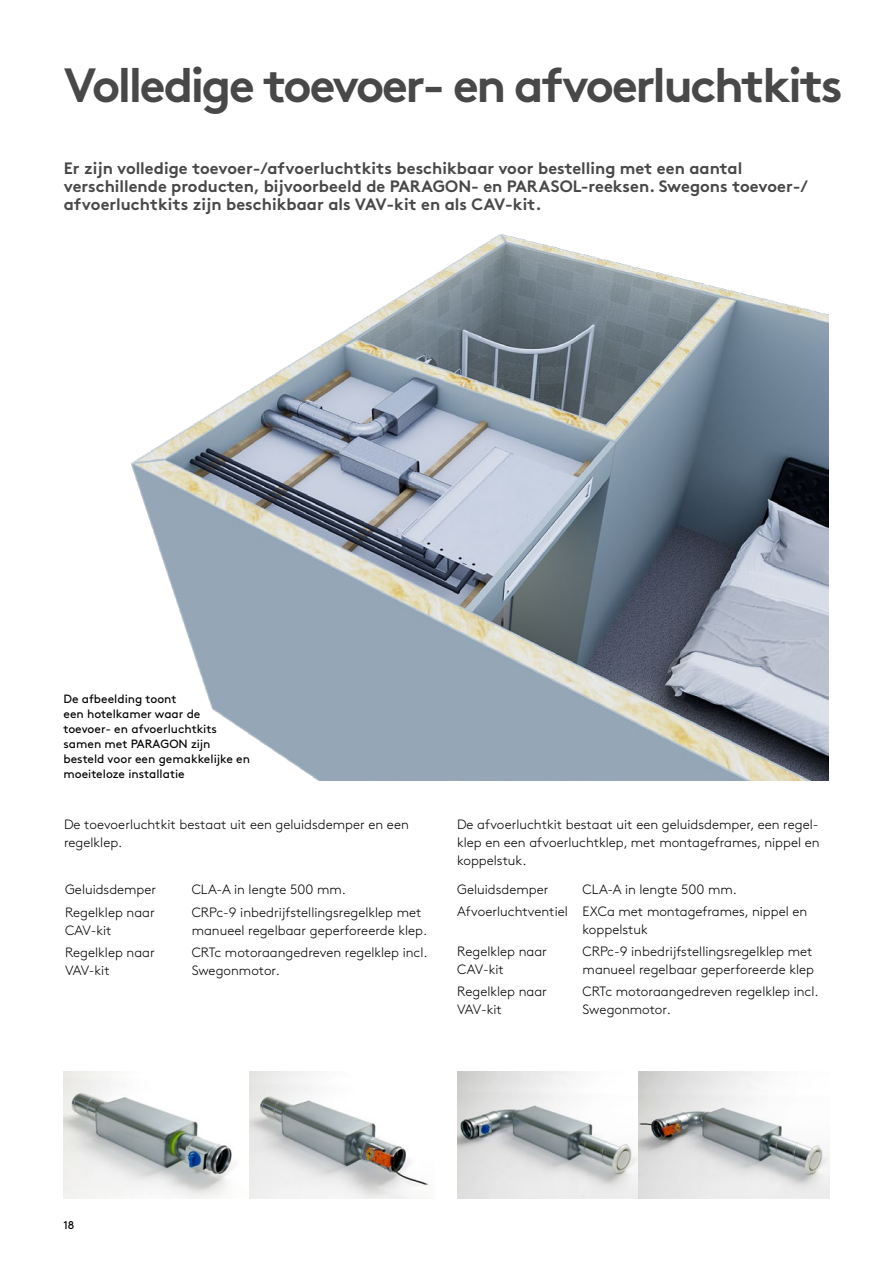
<style>
.page{position:relative;width:893px;height:1263px;background:#fff}
.page>*{position:absolute;margin:0;border:0;box-sizing:border-box;transform-origin:0 0}
.t1{font:700 48px "Swegon Brown";letter-spacing:-.05em;color:#474847}
.t2{font:700 16.5px/18px "Swegon Brown";color:#474847}
.t3{font:300 13.5px/18px "Swegon Brown";color:#000}
.t4{font:12px/15px "Swegon Brown";color:#000}
.t5{font:11.25px "Swegon Brown";color:#000}
</style>
<div class="page">
<img style="left:457px;top:1071px;width:372px;height:128px">
<img style="left:63px;top:1071px;width:173px;height:128px">
<img style="left:249px;top:1071px;width:180px;height:128px">
<img style="left:131px;top:234px;width:698px;height:547px">
<h1 class="t1" style="left:64px;top:46px;width:781px">Volledige toevoer- en afvoerluchtkits</h1>
<p class="t2" style="left:64px;top:157px;width:746px">Er zijn volledige toevoer-/afvoerluchtkits beschikbaar voor bestelling met een aantal verschillende producten, bijvoorbeeld de PARAGON- en PARASOL-reeksen. Swegons toevoer-/ afvoerluchtkits zijn beschikbaar als VAV-kit en als CAV-kit.</p>
<p class="t4" style="left:63px;top:690px;width:188px">De afbeelding toont<br>een hotelkamer waar de toevoer- en afvoerluchtkits samen met PARAGON zijn besteld voor een gemakkelijke en moeiteloze installatie</p>
<p class="t3" style="left:64px;top:815px;width:346px">De toevoerluchtkit bestaat uit een geluidsdemper en een regelklep.</p>
<p class="t3" style="left:457px;top:814px;width:364px;text-align:justify">De afvoerluchtkit bestaat uit een geluidsdemper, een regel&shy;klep en een afvoerluchtklep, met montageframes, nippel en koppelstuk.</p>
<p class="t3" style="left:457px;top:879px;width:93px">Geluidsdemper</p>
<p class="t3" style="left:457px;top:877px;width:351px;line-height:22.2px;text-indent:125px">CLA-A in lengte 500 mm.<br>Afvoerluchtventiel EXCa met montageframes, nippel en</p>
<p class="t3" style="left:583px;top:919px;width:67px">koppelstuk</p>
<p class="t3" style="left:457px;top:941px;width:91px">Regelklep naar<br>CAV-kit</p>
<p class="t3" style="left:583px;top:941px;width:233px">CRPc-9 inbedrijfstellingsregelklep met manueel regelbaar geperforeerde klep</p>
<p class="t3" style="left:457px;top:982px;width:91px">Regelklep naar<br>VAV-kit</p>
<p class="t3" style="left:583px;top:982px;width:237px">CRTc motoraangedreven regelklep incl.<br>Swegonmotor.</p>
<p class="t3" style="left:65px;top:880px;width:93px">Geluidsdemper</p>
<p class="t3" style="left:192px;top:880px;width:156px">CLA-A in lengte 500 mm.</p>
<p class="t3" style="left:65px;top:902px;width:91px">Regelklep naar<br>CAV-kit</p>
<p class="t3" style="left:192px;top:902px;width:237px">CRPc-9 inbedrijfstellingsregelklep met manueel regelbaar geperforeerde klep.</p>
<p class="t3" style="left:65px;top:942px;width:91px">Regelklep naar<br>VAV-kit</p>
<p class="t3" style="left:192px;top:942px;width:237px">CRTc motoraangedreven regelklep incl.<br>Swegonmotor.</p>
<p class="t5" style="left:63px;top:1216px;width:13px">18</p>
</div>
